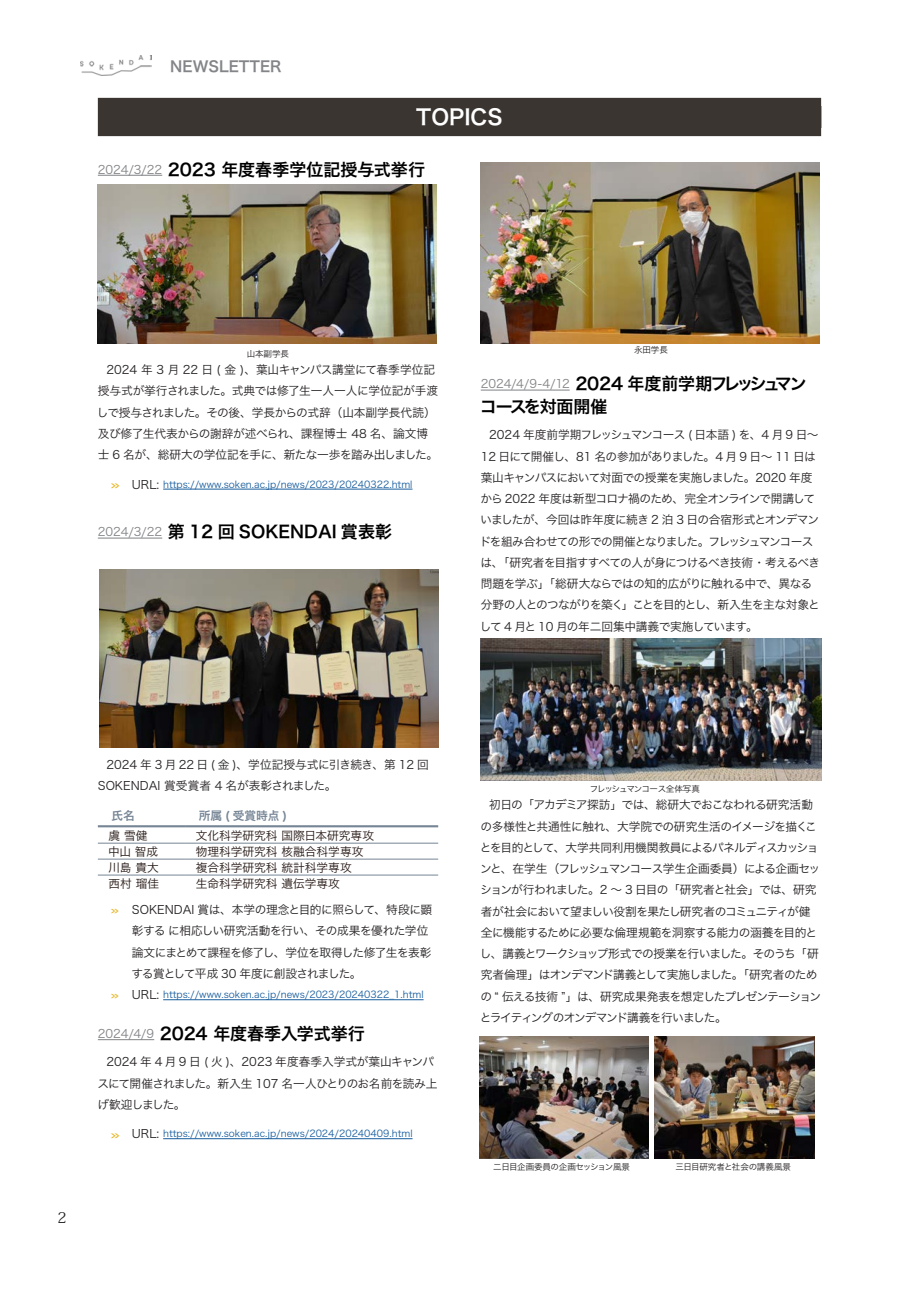
<style>
.page{position:relative;width:919px;height:1289px;background:#fff}
.page>*{position:absolute;margin:0;border:0;box-sizing:border-box;transform-origin:0 0}
.t1{font:21.3px "Hira Kaku Pro N W6";color:#fff}
.t2{font:16.95px "Hira Kaku Pro N W6";letter-spacing:-.01em;color:#000}
.t3{font:16.95px/22.5px "Hira Kaku Pro N W6";letter-spacing:-.045em;color:#000}
.t4{font:14.85px "Hira Kaku Pro N W6";color:#828487}
.t5{font:14.85px "Koz Min Pr 6 N";color:#231f20}
.t6{font:11.7px/21.3px "Hira Kaku Pro N W3";letter-spacing:-.05em;color:#231f20}
.t7{font:11.7px/21.3px "Hira Kaku Pro N W3";letter-spacing:-.03em;color:#231f20}
.t8{font:11.7px/21.3px "Hira Kaku Pro N W3";letter-spacing:-.025em;color:#231f20}
.t9{font:11.7px "Hira Kaku Pro N W3";color:#241714}
.t10{font:11.7px/21.3px "Hira Kaku Pro N W3";color:#231f20}
.t11{font:11.7px "Hira Kaku Pro N W6";color:#768595}
.t12{font:9.6px "Hira Kaku Pro W3";color:#175d9e}
.t13{font:8.55px "Hira Kaku Pro N W3";letter-spacing:-.035em;color:#231f20}
.t14{font:8.55px "Hira Kaku Pro N W3";letter-spacing:-.11em;color:#231f20}
.s1{font-family:"Hira Kaku Pro N W3";font-size:11.7px;color:#808285}
.s2{font-family:"Myriad Pro";font-size:12.75px;color:#e6b522}
.s3{font-family:"Hira Kaku Pro N W3";font-size:11.7px;color:#231f20}
.s4{font-family:"Myriad Pro";color:#e6b522}
.s5{font-family:"Myriad Pro";font-size:11.7px;color:#e6b522}
</style>
<div class="page">
<img style="left:81px;top:56px;width:71px;height:20px">
<div style="left:98px;top:98px;width:723px;height:38px;background:#3b3532"></div>
<hr style="left:98px;top:175px;width:64px;height:1px;background:#808285">
<hr style="left:163px;top:489px;width:249px;height:1px;background:#175d9e">
<hr style="left:98px;top:538px;width:64px;height:1px;background:#808285">
<hr style="left:163px;top:999px;width:260px;height:1px;background:#175d9e">
<hr style="left:98px;top:1039px;width:56px;height:1px;background:#808285">
<hr style="left:163px;top:1138px;width:249px;height:1px;background:#175d9e">
<hr style="left:98px;top:825px;width:87px;height:2px;background:#768595">
<hr style="left:185px;top:825px;width:253px;height:2px;background:#768595">
<hr style="left:98px;top:842px;width:87px;height:1px;background:#768595">
<hr style="left:185px;top:842px;width:253px;height:1px;background:#768595">
<hr style="left:98px;top:858px;width:87px;height:1px;background:#768595">
<hr style="left:185px;top:858px;width:253px;height:1px;background:#768595">
<hr style="left:98px;top:874px;width:87px;height:1px;background:#768595">
<hr style="left:185px;top:874px;width:253px;height:1px;background:#768595">
<hr style="left:480px;top:390px;width:89px;height:1px;background:#808285">
<img style="left:98px;top:185px;width:338px;height:158px">
<img style="left:99px;top:569px;width:339px;height:178px">
<img style="left:481px;top:162px;width:338px;height:181px">
<img style="left:480px;top:639px;width:341px;height:141px">
<img style="left:480px;top:1036px;width:168px;height:122px">
<img style="left:655px;top:1036px;width:159px;height:122px">
<p class="t4" style="left:170px;top:53px;width:113px">NEWSLETTER</p>
<h1 class="t1" style="left:416px;top:98px;width:88px">TOPICS</h1>
<h2 class="t2" style="left:98px;top:154px;width:329px"><span class="s1">2024/3/22</span> 2023 年度春季学位記授与式挙行</h2>
<p class="t13" style="left:247px;top:345px;width:44px">山本副学長</p>
<p class="t7" style="left:97px;top:358px;width:343px;text-indent:9px">2024 年 3 月 22 日 ( 金 )、葉山キャンパス講堂にて春季学位記授与式が挙行されました。式典では修了生一人一人に学位記が手渡しで授与されました。その後、学長からの式辞（山本副学長代読）及び修了生代表からの謝辞が述べられ、課程博士 48 名、論文博士 6 名が、総研大の学位記を手に、新たな一歩を踏み出しました。</p>
<p class="t12" style="left:111px;top:475px;width:303px"><span class="s2">»</span> <span class="s3">URL:</span> https://www.soken.ac.jp/news/2023/20240322.html</p>
<h2 class="t2" style="left:98px;top:516px;width:296px"><span class="s1">2024/3/22</span> 第 12 回 SOKENDAI 賞表彰</h2>
<p class="t13" style="left:634px;top:342px;width:35px">永田学長</p>
<h2 class="t3" style="left:480px;top:372px;width:328px"><span class="s1">2024/4/9-4/12</span> 2024 年度前学期フレッシュマンコースを対面開催</h2>
<p class="t6" style="left:479px;top:423px;width:342px;text-indent:10px">2024 年度前学期フレッシュマンコース ( 日本語 ) を、4 月 9 日～12 日にて開催し、81 名の参加がありました。4 月 9 日～ 11 日は葉山キャンパスにおいて対面での授業を実施しました。2020 年度から 2022 年度は新型コロナ禍のため、完全オンラインで開講していましたが、今回は昨年度に続き 2 泊 3 日の合宿形式とオンデマンドを組み合わせての形での開催となりました。フレッシュマンコースは、「研究者を目指すすべての人が身につけるべき技術・考えるべき問題を学ぶ」「総研大ならではの知的広がりに触れる中で、異なる分野の人とのつながりを築く」ことを目的とし、新入生を主な対象として 4 月と 10 月の年二回集中講義で実施しています。</p>
<p class="t5" style="left:57px;top:1209px;width:11px">2</p>
<p class="t10" style="left:98px;top:753px;width:332px;text-indent:9px">2024 年 3 月 22 日 ( 金 )、学位記授与式に引き続き、第 12 回<br>SOKENDAI 賞受賞者 4 名が表彰されました。</p>
<p class="t11" style="left:111px;top:804px;width:25px">氏名</p>
<p class="t11" style="left:199px;top:804px;width:90px">所属 ( 受賞時点 )</p>
<p class="t9" style="left:108px;top:824px;width:40px">虞 雪健</p>
<p class="t9" style="left:196px;top:824px;width:180px">文化科学研究科 国際日本研究専攻</p>
<p class="t9" style="left:108px;top:840px;width:52px">中山 智成</p>
<p class="t9" style="left:196px;top:840px;width:169px">物理科学研究科 核融合科学専攻</p>
<p class="t9" style="left:108px;top:856px;width:52px">川島 貴大</p>
<p class="t9" style="left:196px;top:856px;width:157px">複合科学研究科 統計科学専攻</p>
<p class="t9" style="left:108px;top:872px;width:52px">西村 瑠佳</p>
<p class="t9" style="left:196px;top:872px;width:146px">生命科学研究科 遺伝学専攻</p>
<p class="t6" style="left:131px;top:898px;width:302px;text-indent:-21px"><span class="s4">»</span> SOKENDAI 賞は、本学の理念と目的に照らして、特段に顕彰する に相応しい研究活動を行い、その成果を優れた学位論文にまとめて課程を修了し、学位を取得した修了生を表彰する賞として平成 30 年度に創設されました。</p>
<p class="t12" style="left:111px;top:986px;width:314px"><span class="s5">»</span> <span class="s3">URL:</span> https://www.soken.ac.jp/news/2023/20240322_1.html</p>
<h2 class="t2" style="left:98px;top:1018px;width:268px"><span class="s1">2024/4/9</span> 2024 年度春季入学式挙行</h2>
<p class="t8" style="left:97px;top:1050px;width:341px;text-indent:9px">2024 年 4 月 9 日 ( 火 )、2023 年度春季入学式が葉山キャンパスにて開催されました。新入生 107 名一人ひとりのお名前を読み上げ歓迎しました。</p>
<p class="t12" style="left:111px;top:1125px;width:303px"><span class="s2">»</span> <span class="s3">URL:</span> https://www.soken.ac.jp/news/2024/20240409.html</p>
<p class="t14" style="left:590px;top:781px;width:111px">フレッシュマンコース全体写真</p>
<p class="t6" style="left:479px;top:793px;width:343px;text-indent:10px">初日の「アカデミア探訪」では、総研大でおこなわれる研究活動の多様性と共通性に触れ、大学院での研究生活のイメージを描くことを目的として、大学共同利用機関教員によるパネルディスカッションと、在学生（フレッシュマンコース学生企画委員）による企画セッションが行われました。2 ～ 3 日目の「研究者と社会」では、研究者が社会において望ましい役割を果たし研究者のコミュニティが健全に機能するために必要な倫理規範を洞察する能力の涵養を目的とし、講義とワークショップ形式での授業を行いました。そのうち「研究者倫理」はオンデマンド講義として実施しました。「研究者のための “ 伝える技術 ”」は、研究成果発表を想定したプレゼンテーションとライティングのオンデマンド講義を行いました。</p>
<p class="t13" style="left:493px;top:1159px;width:138px">二日目企画委員の企画セッション風景</p>
<p class="t13" style="left:641px;top:1159px;width:168px">　　　　三日目研究者と社会の講義風景　　</p>
</div>
